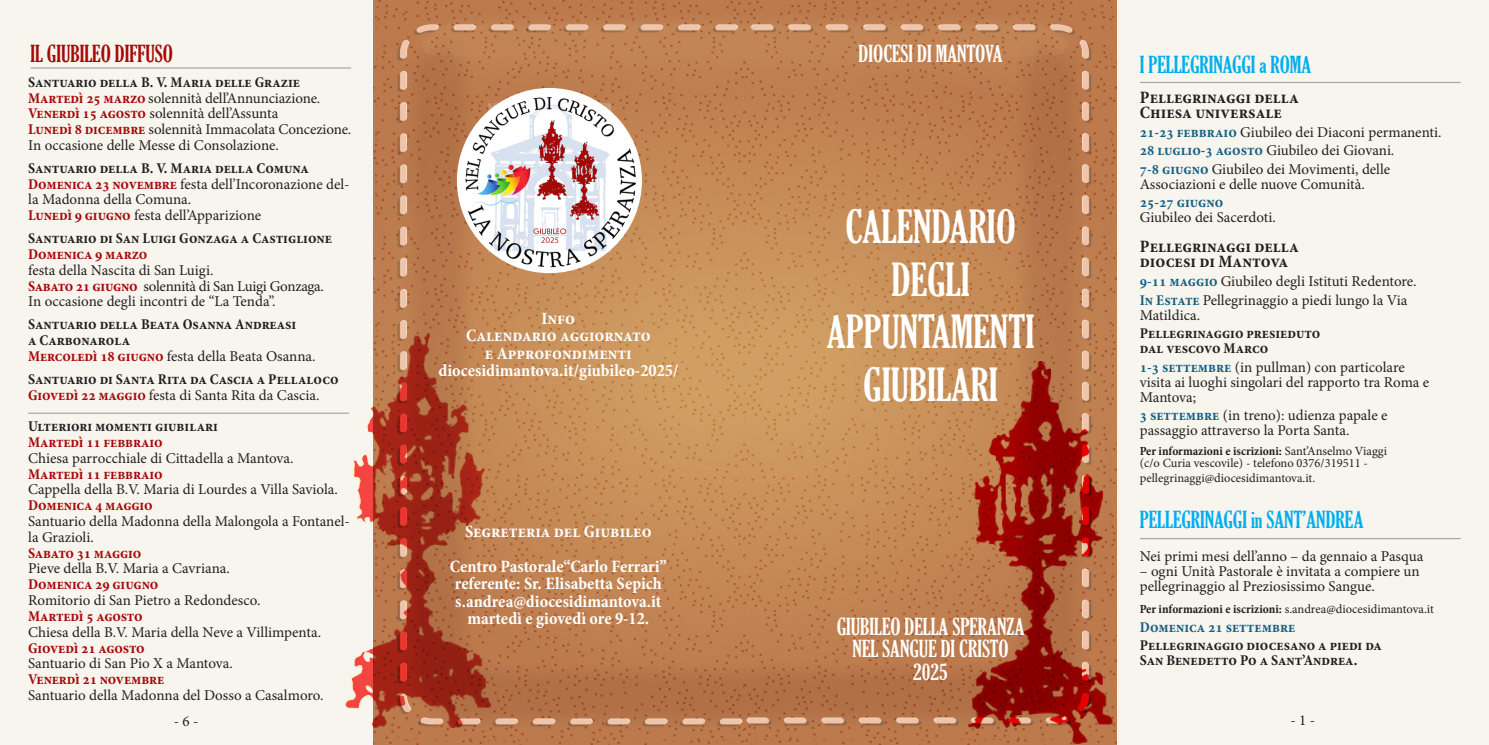
<style>
.page{position:relative;width:1489px;height:745px;background:#fff}
.page>*{position:absolute;margin:0;border:0;box-sizing:border-box;transform-origin:0 0}
.t1{font:extra-condensed 43.75px "Gloucester";color:#fff}
.No_Spacing{font:extra-condensed 22.5px "Gloucester";color:#fff}
.No_Spacing-2{font:extra-condensed 22.5px "Gloucester";color:#00aeef}
.No_Spacing-3{font:extra-condensed 22.5px "Gloucester";color:#a60809}
.No_Spacing-4{font:700 condensed 17.5px/17.5px "Minion Pro";color:#fff}
.No_Spacing-5{font:700 condensed 17.5px "Minion Pro";color:#231f20}
.No_Spacing-6{font:15px/15px "Minion Pro";color:#231f20}
.No_Spacing-7{font:700 condensed 15px "Minion Pro";color:#231f20}
.No_Spacing-8{font:700 condensed 15px "Minion Pro";letter-spacing:-.01em;color:#a60809}
.No_Spacing-9{font:15px "Minion Pro";letter-spacing:-.02em;color:#231f20}
.No_Spacing-10{font:700 condensed 15px "Minion Pro";color:#156082}
.No_Spacing-11{font:12.5px "Minion Pro";color:#231f20}
.No_Spacing-12{font:700 condensed 12.5px "Minion Pro";color:#231f20}
.s1{font-weight:700;font-stretch:condensed;color:#a60809}
.s2{font-weight:700;font-stretch:condensed;color:#156082}
.s3{font-weight:400;font-stretch:normal}
.s4{font-weight:700;font-stretch:condensed}
</style>
<div class="page">
<img style="left:0;top:0;width:1488px;height:744px">
<hr style="left:1139px;top:82px;width:321px;height:1px;background:#a8a9ad">
<hr style="left:1139px;top:537px;width:321px;height:2px;background:#a8a9ad">
<hr style="left:30px;top:67px;width:321px;height:2px;background:#a8a9ad">
<hr style="left:28px;top:412px;width:321px;height:1px;background:#a8a9ad">
<img style="left:460px;top:91px;width:180px;height:179px">
<img style="left:968px;top:361px;width:144px;height:382px">
<img style="left:344px;top:333px;width:147px;height:393px">
<p class="No_Spacing-3" style="left:30px;top:41px;width:144px">IL GIUBILEO DIFFUSO</p>
<p class="No_Spacing-7" style="left:28px;top:72px;width:273px">Santuario della B. V. Maria delle Grazie</p>
<p class="No_Spacing-6" style="left:28px;top:90px;width:293px"><span class="s1">Martedì 25 marzo</span> solennità dell’Annunciazione.</p>
<p class="No_Spacing-6" style="left:28px;top:106px;width:252px"><span class="s1">Venerdì 15 agosto</span> solennità dell’Assunta</p>
<p class="No_Spacing-6" style="left:28px;top:122px;width:324px"><span class="s1">Lunedì 8 dicembre</span> solennità Immacolata Concezione.</p>
<p class="No_Spacing-6" style="left:28px;top:138px;width:252px">In occasione delle Messe di Consolazione.</p>
<p class="No_Spacing-7" style="left:28px;top:158px;width:282px">Santuario della B. V. Maria della Comuna</p>
<p class="No_Spacing-6" style="left:28px;top:176px;width:323px;line-height:15.8px"><span class="s1">Domenica 23 novembre</span> festa dell’Incoronazione del&shy;la Madonna della Comuna.</p>
<p class="No_Spacing-6" style="left:28px;top:208px;width:235px"><span class="s1">Lunedì 9 giugno</span> festa dell’Apparizione</p>
<p class="No_Spacing-7" style="left:28px;top:228px;width:305px">Santuario di San Luigi Gonzaga a Castiglione</p>
<p class="No_Spacing-8" style="left:28px;top:244px;width:121px">Domenica 9 marzo</p>
<p class="No_Spacing-6" style="left:28px;top:262px;width:187px">festa della Nascita di San Luigi.</p>
<p class="No_Spacing-9" style="left:28px;top:275px;width:297px"><span class="s1">Sabato 21 giugno</span> solennità di San Luigi Gonzaga.</p>
<p class="No_Spacing-6" style="left:28px;top:294px;width:249px">In occasione degli incontri de “La Tenda”.</p>
<p class="No_Spacing-7" style="left:28px;top:314px;width:269px">Santuario della Beata Osanna Andreasi</p>
<p class="No_Spacing-7" style="left:28px;top:330px;width:103px">a Carbonarola</p>
<p class="No_Spacing-6" style="left:28px;top:348px;width:289px"><span class="s1">Mercoledì 18 giugno</span> festa della Beata Osanna.</p>
<p class="No_Spacing-7" style="left:28px;top:368px;width:312px">Santuario di Santa Rita da Cascia a Pellaloco</p>
<p class="No_Spacing-6" style="left:28px;top:387px;width:293px"><span class="s1">Giovedì 22 maggio</span> festa di Santa Rita da Cascia.</p>
<p class="No_Spacing-7" style="left:28px;top:416px;width:191px">Ulteriori momenti giubilari</p>
<p class="No_Spacing-8" style="left:28px;top:431px;width:136px">Martedì 11 febbraio</p>
<p class="No_Spacing-6" style="left:28px;top:450px;width:267px">Chiesa parrocchiale di Cittadella a Mantova.</p>
<p class="No_Spacing-8" style="left:28px;top:463px;width:136px">Martedì 11 febbraio</p>
<p class="No_Spacing-6" style="left:28px;top:482px;width:311px">Cappella della B.V. Maria di Lourdes a Villa Saviola.</p>
<p class="No_Spacing-8" style="left:28px;top:495px;width:126px">Domenica 4 maggio</p>
<p class="No_Spacing-6" style="left:28px;top:513px;width:323px;line-height:15.8px">Santuario della Madonna della Malongola a Fontanel&shy;la Grazioli.</p>
<p class="No_Spacing-8" style="left:28px;top:542px;width:115px">Sabato 31 maggio</p>
<p class="No_Spacing-6" style="left:28px;top:561px;width:203px">Pieve della B.V. Maria a Cavriana.</p>
<p class="No_Spacing-8" style="left:28px;top:573px;width:132px">Domenica 29 giugno</p>
<p class="No_Spacing-6" style="left:28px;top:592px;width:234px">Romitorio di San Pietro a Redondesco.</p>
<p class="No_Spacing-8" style="left:28px;top:605px;width:116px">Martedì 5 agosto</p>
<p class="No_Spacing-6" style="left:28px;top:624px;width:294px">Chiesa della B.V. Maria della Neve a Villimpenta.</p>
<p class="No_Spacing-8" style="left:28px;top:637px;width:118px">Giovedì 21 agosto</p>
<p class="No_Spacing-6" style="left:28px;top:655px;width:206px">Santuario di San Pio X a Mantova.</p>
<p class="No_Spacing-8" style="left:28px;top:668px;width:138px">Venerdì 21 novembre</p>
<p class="No_Spacing-6" style="left:28px;top:687px;width:297px">Santuario della Madonna del Dosso a Casalmoro.</p>
<p class="No_Spacing-4" style="left:541px;top:309px;width:35px">Info</p>
<p class="No_Spacing-4" style="left:466px;top:326px;width:186px">Calendario aggiornato</p>
<p class="No_Spacing-4" style="left:485px;top:344px;width:149px">e Approfondimenti</p>
<p class="No_Spacing-4" style="left:438px;top:361px;width:241px">diocesidimantova.it/giubileo-2025/</p>
<p class="No_Spacing-4" style="left:465px;top:522px;width:188px">Segreteria del Giubileo</p>
<p class="No_Spacing-4" style="left:450px;top:557px;width:218px">Centro Pastorale“Carlo Ferrari” referente: Sr. Elisabetta Sepich</p>
<p class="No_Spacing-4" style="left:455px;top:592px;width:207px">s.andrea@diocesidimantova.it</p>
<p class="No_Spacing-4" style="left:467px;top:609px;width:183px">martedì e giovedì ore 9-12.</p>
<p class="No_Spacing" style="left:858px;top:41px;width:145px">DIOCESI DI MANTOVA</p>
<p class="t1" style="left:845px;top:202px;width:172px">CALENDARIO</p>
<p class="t1" style="left:891px;top:254px;width:80px">DEGLI</p>
<p class="t1" style="left:826px;top:307px;width:209px">APPUNTAMENTI</p>
<p class="t1" style="left:863px;top:359px;width:136px">GIUBILARI</p>
<p class="No_Spacing" style="left:836px;top:613px;width:189px">GIUBILEO DELLA SPERANZA</p>
<p class="No_Spacing" style="left:852px;top:635px;width:158px">NEL SANGUE DI CRISTO</p>
<p class="No_Spacing" style="left:913px;top:658px;width:36px">2025</p>
<p class="No_Spacing-2" style="left:1139px;top:52px;width:173px">I PELLEGRINAGGI a ROMA</p>
<p class="No_Spacing-5" style="left:1139px;top:85px;width:161px">Pellegrinaggi della</p>
<p class="No_Spacing-5" style="left:1139px;top:100px;width:144px">Chiesa universale</p>
<p class="No_Spacing-6" style="left:1139px;top:124px;width:303px"><span class="s2">21-23 febbraio</span> Giubileo dei Diaconi permanenti.</p>
<p class="No_Spacing-6" style="left:1139px;top:143px;width:256px"><span class="s2">28 luglio-3 agosto</span> Giubileo dei Giovani.</p>
<p class="No_Spacing-6" style="left:1139px;top:161px;width:252px"><span class="s2">7-8 giugno</span> Giubileo dei Movimenti, delle<br>Associazioni e delle nuove Comunità.</p>
<p class="No_Spacing-10" style="left:1139px;top:192px;width:85px">25-27 giugno</p>
<p class="No_Spacing-6" style="left:1139px;top:210px;width:138px">Giubileo dei Sacerdoti.</p>
<p class="No_Spacing-5" style="left:1139px;top:234px;width:161px">Pellegrinaggi della</p>
<p class="No_Spacing-5" style="left:1139px;top:249px;width:150px">diocesi di Mantova</p>
<p class="No_Spacing-6" style="left:1139px;top:273px;width:278px"><span class="s2">9-11 maggio</span> Giubileo degli Istituti Redentore.</p>
<p class="No_Spacing-6" style="left:1139px;top:292px;width:269px"><span class="s2">In Estate</span> Pellegrinaggio a piedi lungo la Via<br>Matildica.</p>
<p class="No_Spacing-7" style="left:1139px;top:323px;width:182px">Pellegrinaggio presieduto</p>
<p class="No_Spacing-7" style="left:1139px;top:338px;width:130px">dal vescovo Marco</p>
<p class="No_Spacing-6" style="left:1139px;top:359px;width:291px"><span class="s2">1-3 settembre</span> (in pullman) con particolare visita ai luoghi singolari del rapporto tra Roma e<br>Mantova;</p>
<p class="No_Spacing-6" style="left:1139px;top:408px;width:249px"><span class="s2">3 settembre</span> (in treno): udienza papale e passaggio attraverso la Porta Santa.</p>
<p class="No_Spacing-12" style="left:1139px;top:442px;width:249px">Per informazioni e iscrizioni: <span class="s3">Sant’Anselmo Viaggi</span></p>
<p class="No_Spacing-11" style="left:1139px;top:454px;width:230px">(c/o Curia vescovile) - telefono 0376/319511 -</p>
<p class="No_Spacing-11" style="left:1139px;top:469px;width:177px">pellegrinaggi@diocesidimantova.it.</p>
<p class="No_Spacing-2" style="left:1139px;top:506px;width:225px">PELLEGRINAGGI in SANT’ANDREA</p>
<p class="No_Spacing-6" style="left:1139px;top:548px;width:285px">Nei primi mesi dell’anno – da gennaio a Pasqua</p>
<p class="No_Spacing-6" style="left:1139px;top:563px;width:281px">– ogni Unità Pastorale è invitata a compiere un pellegrinaggio al Preziosissimo Sangue.</p>
<p class="No_Spacing-11" style="left:1139px;top:600px;width:296px"><span class="s4">Per informazioni e iscrizioni:</span> s.andrea@diocesidimantova.it</p>
<p class="No_Spacing-10" style="left:1139px;top:616px;width:157px">Domenica 21 settembre</p>
<p class="No_Spacing-7" style="left:1139px;top:634px;width:244px">Pellegrinaggio diocesano a piedi da</p>
<p class="No_Spacing-7" style="left:1139px;top:649px;width:219px">San Benedetto Po a Sant’Andrea.</p>
<p class="No_Spacing-6" style="left:174px;top:713px;width:26px">- 6 -</p>
<p class="No_Spacing-6" style="left:1290px;top:712px;width:26px">- 1 -</p>
</div>
